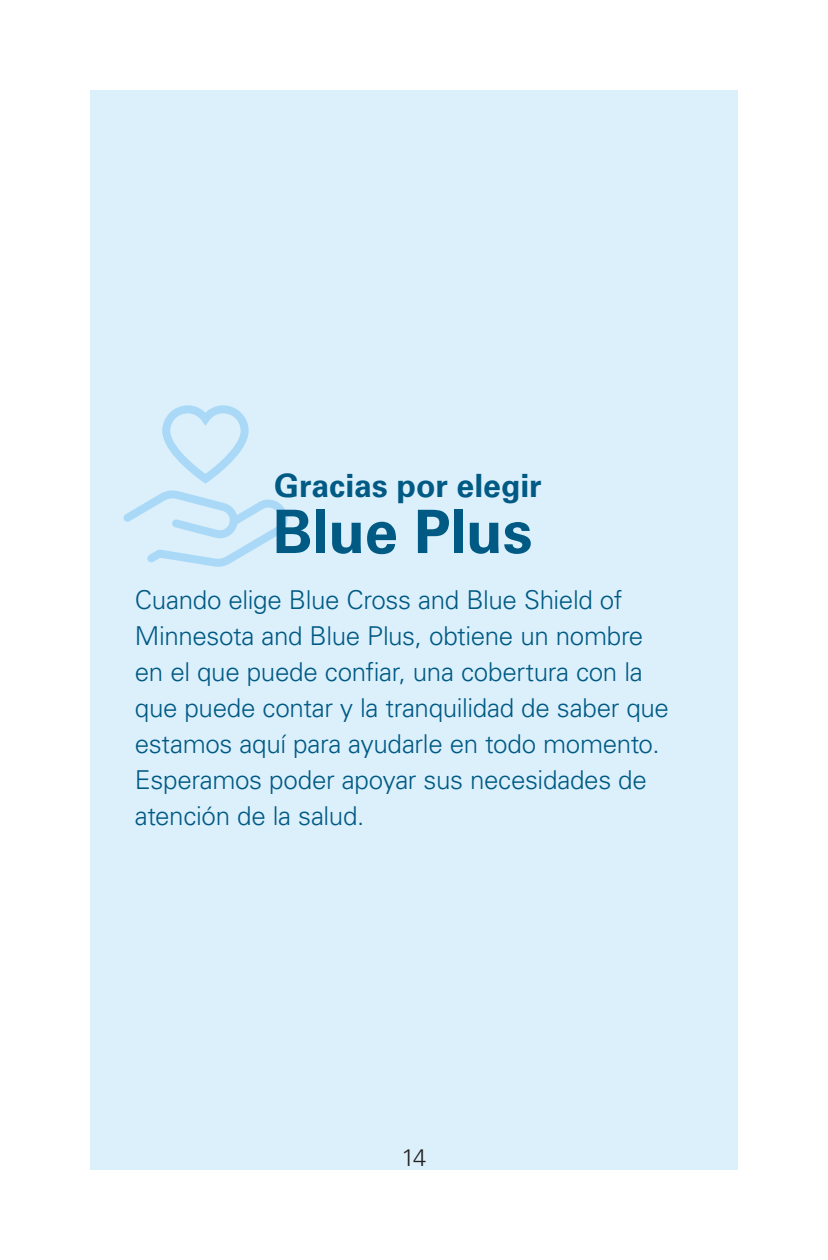
<style>
.page{position:relative;width:828px;height:1260px;background:#fff}
.page>*{position:absolute;margin:0;border:0;box-sizing:border-box;transform-origin:0 0}
.Large_headline{font:700 60px "Univers LT Pro 65";letter-spacing:-.005em;color:#005a84}
.Body_Copy_-_GOVT_Medicaid{font:700 32px "Univers LT Pro 65";color:#005a84}
.Lead-in_copy_infc{font:300 26px/36px "Univers LT Pro 45";letter-spacing:-.015em;color:#005a84}
.Body_Copy_-_GOVT_Medicaid-2{font:300 24px "Univers LT Pro 45";color:#231f20}
</style>
<div class="page">
<div style="left:90px;top:90px;width:648px;height:1080px;background:#dcf0fc"></div>
<svg style="left:123px;top:405px;width:165px;height:162px"></svg>
<p class="Body_Copy_-_GOVT_Medicaid" style="left:274px;top:463px;width:269px">Gracias por elegir</p>
<p class="Large_headline" style="left:273px;top:490px;width:262px">Blue Plus</p>
<p class="Lead-in_copy_infc" style="left:135px;top:581px;width:536px">Cuando elige Blue Cross and Blue Shield of Minnesota and Blue Plus, obtiene un nombre en el que puede confiar, una cobertura con la que puede contar y la tranquilidad de saber que estamos aquí para ayudarle en todo momento.<br>Esperamos poder apoyar sus necesidades de atención de la salud.</p>
<p class="Body_Copy_-_GOVT_Medicaid-2" style="left:401px;top:1142px;width:27px">14</p>
</div>
